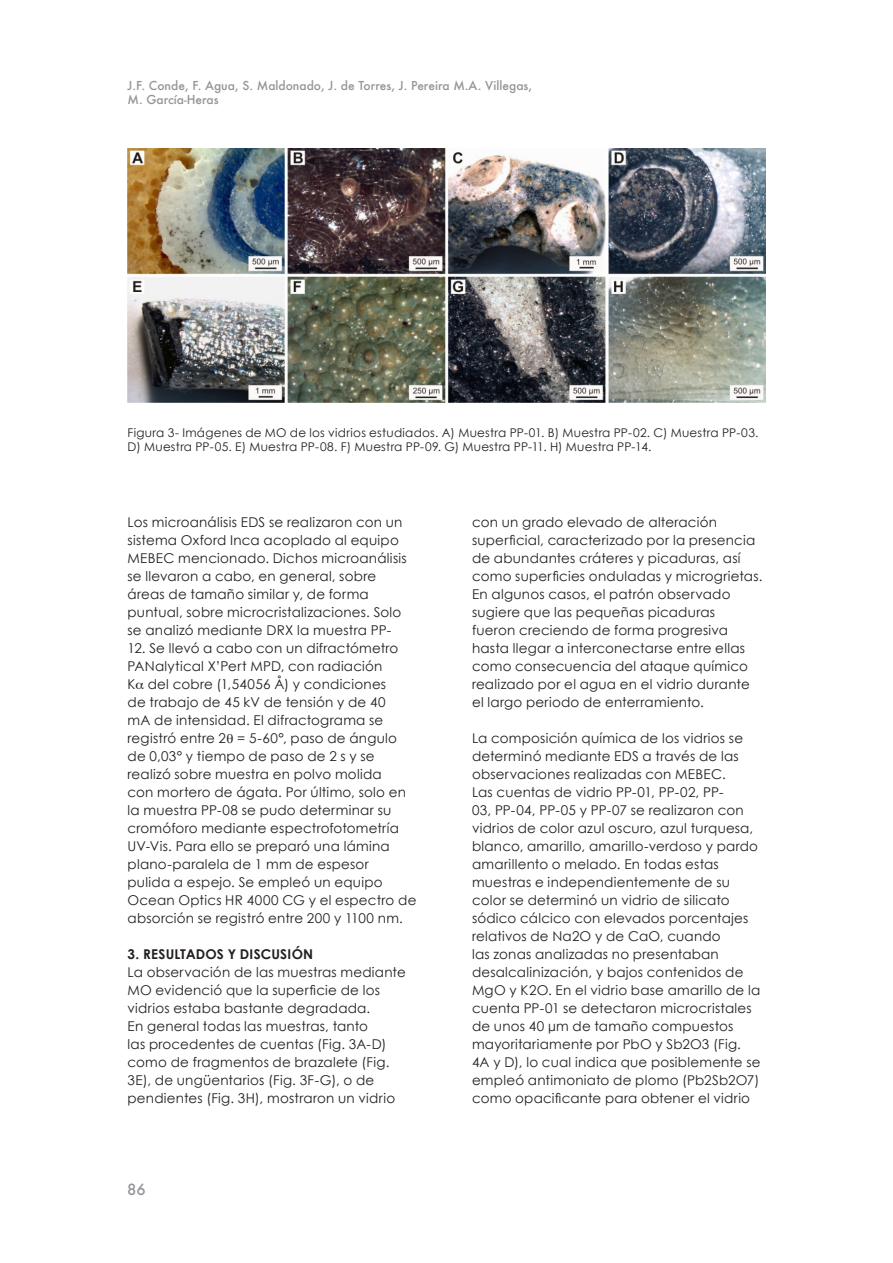
<style>
.page{position:relative;width:893px;height:1263px;background:#fff}
.page>*{position:absolute;margin:0;border:0;box-sizing:border-box;transform-origin:0 0}
.t1{font:500 15px "Futura";color:#939598}
._4__texto_normal{font:13.5px/18px "Century Gothic";letter-spacing:.015em;color:#231f20}
._4__Titulo_N1{font:700 13.5px "Century Gothic";letter-spacing:.015em;color:#231f20}
._6__Legenda{font:12px/14.4px "Century Gothic";letter-spacing:.02em;color:#231f20}
.t2{font:500 12px/14.4px "Futura";color:#939598}
</style>
<div class="page">
<img style="left:128px;top:149px;width:637px;height:253px">
<p class="t2" style="left:128px;top:78px;width:406px">J.F. Conde, F. Agua, S. Maldonado, J. de Torres, J. Pereira M.A. Villegas,<br>M. García-Heras</p>
<p class="_6__Legenda" style="left:128px;top:425px;width:632px">Figura 3- Imágenes de MO de los vidrios estudiados. A) Muestra PP-01. B) Muestra PP-02. C) Muestra PP-03.<br>D) Muestra PP-05. E) Muestra PP-08. F) Muestra PP-09. G) Muestra PP-11. H) Muestra PP-14.</p>
<p class="_4__texto_normal" style="left:128px;top:513px;width:281px">Los microanálisis EDS se realizaron con un sistema Oxford Inca acoplado al equipo MEBEC mencionado. Dichos microanálisis se llevaron a cabo, en general, sobre áreas de tamaño similar y, de forma puntual, sobre microcristalizaciones. Solo se analizó mediante DRX la muestra PP-</p>
<p class="_4__texto_normal" style="left:128px;top:639px;width:290px">12. Se llevó a cabo con un difractómetro PANalytical X’Pert MPD, con radiación<br>K del cobre (1,54056 Å) y condiciones<br>de trabajo de 45 kV de tensión y de 40<br>mA de intensidad. El difractograma se registró entre 2 = 5-60°, paso de ángulo de 0,03° y tiempo de paso de 2 s y se realizó sobre muestra en polvo molida<br>con mortero de ágata. Por último, solo en la muestra PP-08 se pudo determinar su cromóforo mediante espectrofotometría UV-Vis. Para ello se preparó una lámina plano-paralela de 1 mm de espesor<br>pulida a espejo. Se empleó un equipo Ocean Optics HR 4000 CG y el espectro de absorción se registró entre 200 y 1100 nm.</p>
<p class="_4__Titulo_N1" style="left:128px;top:945px;width:187px">3. RESULTADOS Y DISCUSIÓN</p>
<p class="_4__texto_normal" style="left:128px;top:963px;width:280px">La observación de las muestras mediante MO evidenció que la superficie de los vidrios estaba bastante degradada.<br>En general todas las muestras, tanto<br>las procedentes de cuentas (Fig. 3A-D) como de fragmentos de brazalete (Fig.<br>3E), de ungüentarios (Fig. 3F-G), o de pendientes (Fig. 3H), mostraron un vidrio</p>
<p class="t1" style="left:127px;top:1179px;width:20px">86</p>
<p class="_4__texto_normal" style="left:472px;top:513px;width:292px">con un grado elevado de alteración superficial, caracterizado por la presencia de abundantes cráteres y picaduras, así como superficies onduladas y microgrietas.<br>En algunos casos, el patrón observado sugiere que las pequeñas picaduras<br>fueron creciendo de forma progresiva hasta llegar a interconectarse entre ellas como consecuencia del ataque químico realizado por el agua en el vidrio durante el largo periodo de enterramiento.</p>
<p class="_4__texto_normal" style="left:472px;top:729px;width:290px">La composición química de los vidrios se determinó mediante EDS a través de las observaciones realizadas con MEBEC.<br>Las cuentas de vidrio PP-01, PP-02, PP-<br>03, PP-04, PP-05 y PP-07 se realizaron con vidrios de color azul oscuro, azul turquesa, blanco, amarillo, amarillo-verdoso y pardo amarillento o melado. En todas estas muestras e independientemente de su color se determinó un vidrio de silicato sódico cálcico con elevados porcentajes relativos de Na2O y de CaO, cuando<br>las zonas analizadas no presentaban desalcalinización, y bajos contenidos de MgO y K2O. En el vidrio base amarillo de la cuenta PP-01 se detectaron microcristales de unos 40 µm de tamaño compuestos mayoritariamente por PbO y Sb2O3 (Fig.<br>4A y D), lo cual indica que posiblemente se empleó antimoniato de plomo (Pb2Sb2O7) como opacificante para obtener el vidrio</p>
</div>
